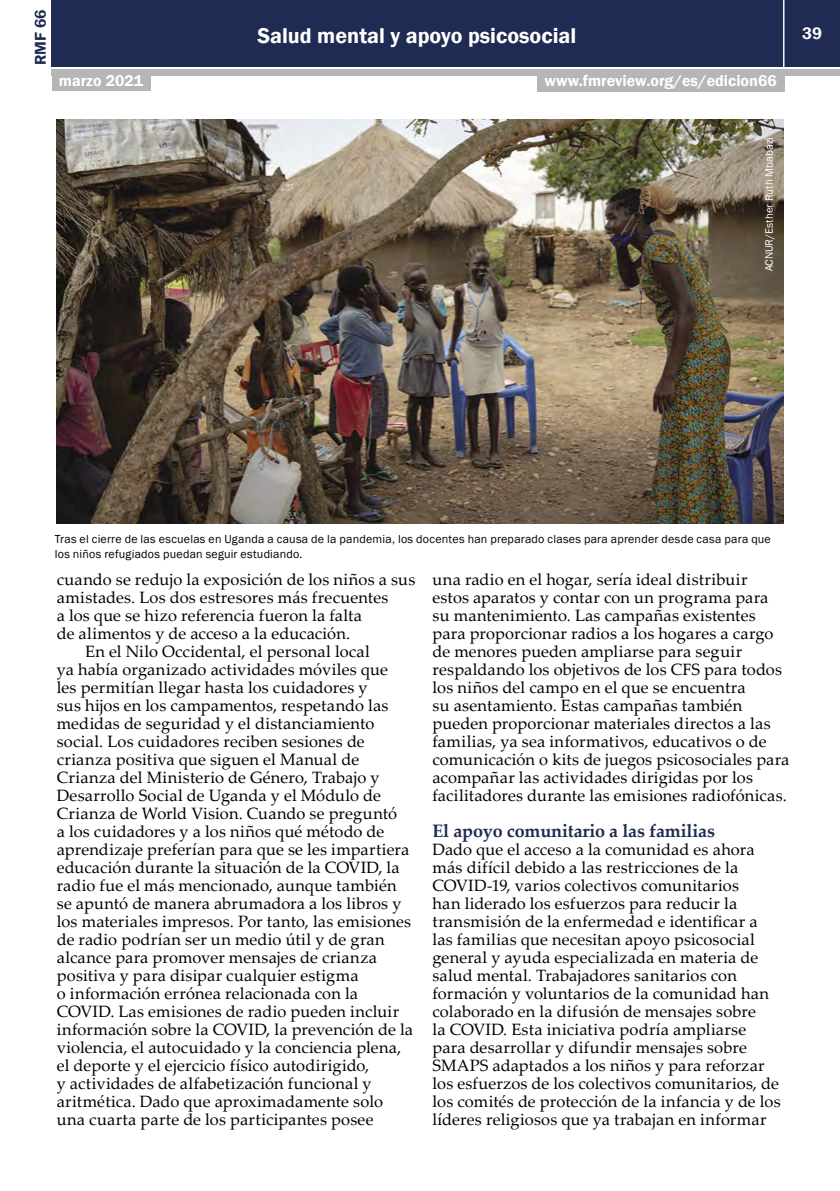
<style>
.page{position:relative;width:840px;height:1191px;background:#fff}
.page>*{position:absolute;margin:0;border:0;box-sizing:border-box;transform-origin:0 0}
.t1{font:600 22px "Franklin Gothic";color:#fff}
.t2{font:700 18px "Palatino Linotype";letter-spacing:-.01em;color:#202b53}
.t3{font:600 17px "Franklin Gothic";color:#fff}
.t4{font:16.4px/18px "Palatino Linotype";letter-spacing:.01em;color:#000}
.t5{font:600 16px "Franklin Gothic";color:#fff}
.t6{font:600 16px "Franklin Gothic";color:#202b53}
.t7{font:12px/14.4px "Franklin Gothic";letter-spacing:.015em;color:#000}
.t8{font:11px "Franklin Gothic";color:#fff}
</style>
<div class="page">
<div style="left:52px;top:0;width:787px;height:66px;background:#202b53"></div>
<div style="left:52px;top:69px;width:787px;height:6px;background:#b6b6b6"></div>
<hr style="left:782px;top:0;width:2px;height:68px;background:#fff">
<div style="left:52px;top:73px;width:98px;height:18px;background:#b6b6b6"></div>
<div style="left:536px;top:74px;width:248px;height:18px;background:#b6b6b6"></div>
<img style="left:57px;top:119px;width:726px;height:404px">
<p class="t6" style="left:31px;top:65px;width:57px;rotate:-90deg">RMF 66</p>
<h1 class="t1" style="left:257px;top:22px;width:320px">Salud mental y apoyo psicosocial</h1>
<p class="t3" style="left:801px;top:23px;width:21px">39</p>
<p class="t5" style="left:59px;top:71px;width:86px">marzo 2021</p>
<p class="t5" style="left:544px;top:71px;width:233px">www.fmreview.org/es/edicion66</p>
<p class="t8" style="left:761px;top:271px;width:136px;rotate:-90deg">ACNUR/Esther Ruth Mbabazi</p>
<p class="t7" style="left:55px;top:532px;width:717px">Tras el cierre de las escuelas en Uganda a causa de la pandemia, los docentes han preparado clases para aprender desde casa para que los niños refugiados puedan seguir estudiando.</p>
<p class="t4" style="left:57px;top:569px;width:360px">cuando se redujo la exposición de los niños a sus</p>
<p class="t4" style="left:57px;top:587px;width:333px">amistades. Los dos estresores más frecuentes</p>
<p class="t4" style="left:57px;top:605px;width:306px">a los que se hizo referencia fueron la falta</p>
<p class="t4" style="left:57px;top:623px;width:295px">de alimentos y de acceso a la educación.</p>
<p class="t4" style="left:85px;top:641px;width:286px">En el Nilo Occidental, el personal local</p>
<p class="t4" style="left:57px;top:659px;width:332px">ya había organizado actividades móviles que</p>
<p class="t4" style="left:57px;top:677px;width:312px">les permitían llegar hasta los cuidadores y</p>
<p class="t4" style="left:57px;top:695px;width:333px">sus hijos en los campamentos, respetando las</p>
<p class="t4" style="left:57px;top:713px;width:319px">medidas de seguridad y el distanciamiento</p>
<p class="t4" style="left:57px;top:731px;width:309px">social. Los cuidadores reciben sesiones de</p>
<p class="t4" style="left:57px;top:749px;width:304px">crianza positiva que siguen el Manual de</p>
<p class="t4" style="left:57px;top:767px;width:324px">Crianza del Ministerio de Género, Trabajo y</p>
<p class="t4" style="left:57px;top:785px;width:325px">Desarrollo Social de Uganda y el Módulo de</p>
<p class="t4" style="left:57px;top:803px;width:342px">Crianza de World Vision. Cuando se preguntó</p>
<p class="t4" style="left:57px;top:821px;width:329px">a los cuidadores y a los niños qué método de</p>
<p class="t4" style="left:57px;top:839px;width:354px">aprendizaje preferían para que se les impartiera</p>
<p class="t4" style="left:57px;top:857px;width:344px">educación durante la situación de la COVID, la</p>
<p class="t4" style="left:57px;top:875px;width:341px">radio fue el más mencionado, aunque también</p>
<p class="t4" style="left:57px;top:893px;width:346px">se apuntó de manera abrumadora a los libros y</p>
<p class="t4" style="left:57px;top:911px;width:356px">los materiales impresos. Por tanto, las emisiones</p>
<p class="t4" style="left:57px;top:929px;width:329px">de radio podrían ser un medio útil y de gran</p>
<p class="t4" style="left:57px;top:947px;width:321px">alcance para promover mensajes de crianza</p>
<p class="t4" style="left:57px;top:965px;width:303px">positiva y para disipar cualquier estigma</p>
<p class="t4" style="left:57px;top:983px;width:303px">o información errónea relacionada con la</p>
<p class="t4" style="left:57px;top:1001px;width:344px">COVID. Las emisiones de radio pueden incluir</p>
<p class="t4" style="left:57px;top:1019px;width:358px">información sobre la COVID, la prevención de la</p>
<p class="t4" style="left:57px;top:1037px;width:346px">violencia, el autocuidado y la conciencia plena,</p>
<p class="t4" style="left:57px;top:1055px;width:314px">el deporte y el ejercicio físico autodirigido,</p>
<p class="t4" style="left:57px;top:1073px;width:316px">y actividades de alfabetización funcional y</p>
<p class="t4" style="left:57px;top:1091px;width:327px">aritmética. Dado que aproximadamente solo</p>
<p class="t4" style="left:57px;top:1109px;width:318px">una cuarta parte de los participantes posee</p>
<p class="t4" style="left:432px;top:569px;width:358px">una radio en el hogar, sería ideal distribuir<br>estos aparatos y contar con un programa para su mantenimiento. Las campañas existentes para proporcionar radios a los hogares a cargo de menores pueden ampliarse para seguir respaldando los objetivos de los CFS para todos los niños del campo en el que se encuentra<br>su asentamiento. Estas campañas también pueden proporcionar materiales directos a las familias, ya sea informativos, educativos o de comunicación o kits de juegos psicosociales para acompañar las actividades dirigidas por los facilitadores durante las emisiones radiofónicas.</p>
<p class="t2" style="left:432px;top:817px;width:284px">El apoyo comunitario a las familias</p>
<p class="t4" style="left:432px;top:839px;width:349px">Dado que el acceso a la comunidad es ahora más difícil debido a las restricciones de la COVID-19, varios colectivos comunitarios<br>han liderado los esfuerzos para reducir la transmisión de la enfermedad e identificar a las familias que necesitan apoyo psicosocial general y ayuda especializada en materia de salud mental. Trabajadores sanitarios con formación y voluntarios de la comunidad han colaborado en la difusión de mensajes sobre<br>la COVID. Esta iniciativa podría ampliarse para desarrollar y difundir mensajes sobre SMAPS adaptados a los niños y para reforzar los esfuerzos de los colectivos comunitarios, de los comités de protección de la infancia y de los líderes religiosos que ya trabajan en informar</p>
</div>
